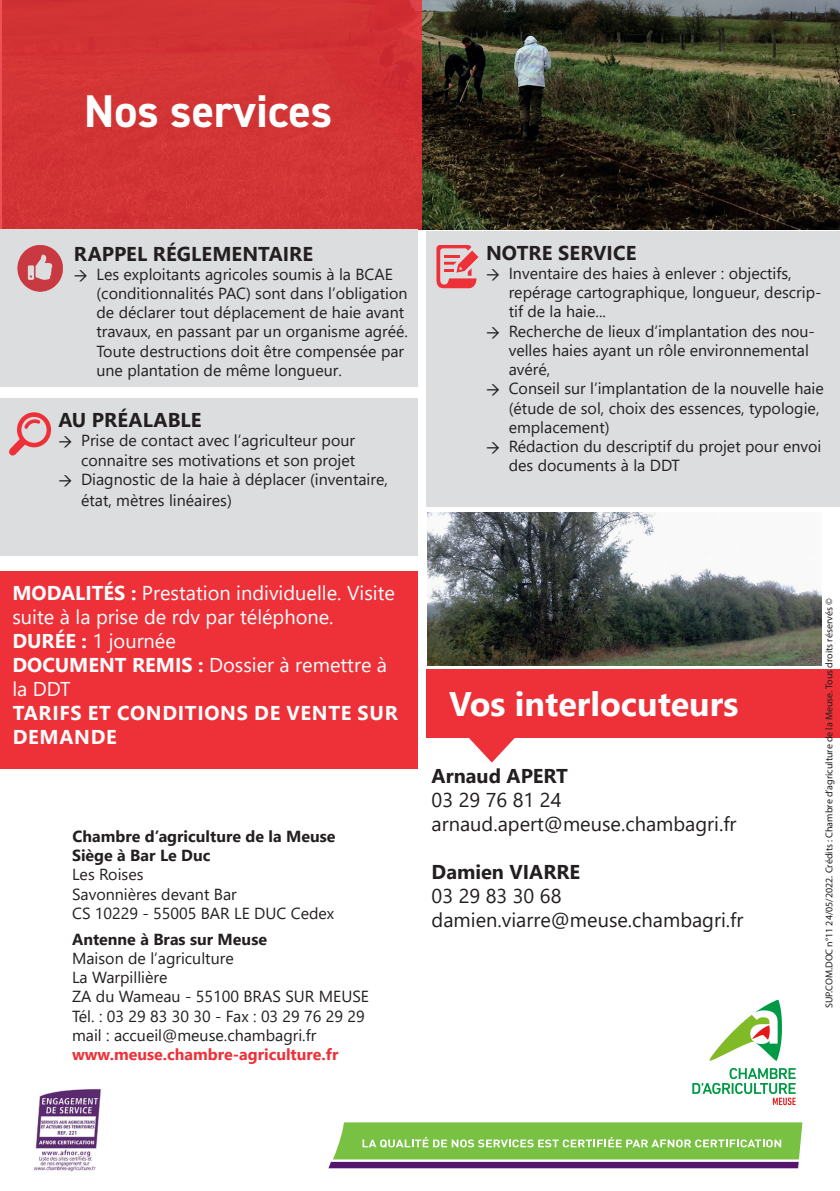
<style>
.page{position:relative;width:840px;height:1191px;background:#fff}
.page>*{position:absolute;margin:0;border:0;box-sizing:border-box;transform-origin:0 0}
.t1{font:700 46px "DIN2014";color:#fff}
.t2{font:700 34px "Segoe UI";color:#fff}
.t3{font:20px/24px "Segoe UI";color:#fff}
.t4{font:20px/24px "Segoe UI";color:#231f20}
.t5{font:700 20px "Segoe UI";color:#231f20}
.t6{font:700 20px/24px "Segoe UI";letter-spacing:.035em;color:#fff}
.t7{font:16px/19.2px "Segoe UI";color:#231f20}
.t8{font:700 16px/19.2px "Segoe UI";color:#231f20}
.t9{font:700 16px "Segoe UI";color:#ee3038}
.t10{font:10px "Myriad Pro";color:#231f20}
.s1{font-family:"DIN2014"}
.s2{font-weight:700}
</style>
<div class="page">
<img style="left:421px;top:0;width:418px;height:230px">
<div style="left:0;top:0;width:421px;height:230px;background:#d23334"></div>
<svg style="left:328px;top:1122px;width:474px;height:46px;background:#87b363"></svg>
<div style="left:0;top:571px;width:417px;height:197px;background:#ee3038"></div>
<svg style="left:469px;top:738px;width:46px;height:24px"></svg>
<div style="left:426px;top:669px;width:413px;height:69px;background:#ee3038"></div>
<img style="left:34px;top:1089px;width:67px;height:83px">
<div style="left:426px;top:231px;width:413px;height:275px;background:#dcdddf"></div>
<svg style="left:436px;top:245px;width:42px;height:43px"></svg>
<div style="left:1px;top:398px;width:417px;height:158px;background:#dcdddf"></div>
<svg style="left:9px;top:412px;width:42px;height:44px"></svg>
<div style="left:0;top:230px;width:417px;height:157px;background:#dcdddf"></div>
<img style="left:17px;top:245px;width:46px;height:47px">
<img style="left:427px;top:513px;width:394px;height:152px">
<img style="left:692px;top:999px;width:104px;height:107px">
<h1 class="t1" style="left:84px;top:81px;width:249px">Nos services</h1>
<p class="t5" style="left:74px;top:234px;width:241px">RAPPEL RÉGLEMENTAIRE</p>
<p class="t7" style="left:96px;top:263px;width:313px;text-indent:-23px"><span class="s1">→</span> Les exploitants agricoles soumis à la BCAE (conditionnalités PAC) sont dans l’obligation de déclarer tout déplacement de haie avant travaux, en passant par un organisme agréé.<br>Toute destructions doit être compensée par une plantation de même longueur.</p>
<p class="t5" style="left:58px;top:401px;width:144px">AU PRÉALABLE</p>
<p class="t7" style="left:58px;top:430px;width:298px;text-align:right"><span class="s1">→</span> Prise de contact avec l’agriculteur pour connaitre ses motivations et son projet</p>
<p class="t7" style="left:81px;top:467px;width:308px;line-height:21.6px;text-indent:-23px"><span class="s1">→</span> Diagnostic de la haie à déplacer (inventaire, état, mètres linéaires)</p>
<p class="t5" style="left:485px;top:234px;width:152px">NOTRE SERVICE</p>
<p class="t7" style="left:508px;top:262px;width:314px;text-indent:-23px"><span class="s1">→</span> Inventaire des haies à enlever : objectifs, repérage cartographique, longueur, descrip&shy;tif de la haie...</p>
<p class="t7" style="left:508px;top:320px;width:307px;text-indent:-23px"><span class="s1">→</span> Recherche de lieux d’implantation des nou&shy;velles haies ayant un rôle environnemental avéré,</p>
<p class="t7" style="left:508px;top:377px;width:316px;text-indent:-23px"><span class="s1">→</span> Conseil sur l’implantation de la nouvelle haie (étude de sol, choix des essences, typologie, emplacement)</p>
<p class="t7" style="left:508px;top:435px;width:314px;text-indent:-23px"><span class="s1">→</span> Rédaction du descriptif du projet pour envoi des documents à la DDT</p>
<p class="t3" style="left:12px;top:579px;width:384px"><span class="s2">MODALITÉS :</span> Prestation individuelle. Visite suite à la prise de rdv par téléphone.<br><span class="s2">DURÉE :</span> 1 journée<br><span class="s2">DOCUMENT REMIS :</span> Dossier à remettre à la DDT</p>
<p class="t6" style="left:13px;top:699px;width:386px">TARIFS ET CONDITIONS DE VENTE SUR<br>DEMANDE</p>
<p class="t8" style="left:72px;top:825px;width:265px">Chambre d’agriculture de la Meuse<br>Siège à Bar Le Duc</p>
<p class="t7" style="left:72px;top:863px;width:263px">Les Roises<br>Savonnières devant Bar<br>CS 10229 - 55005 BAR LE DUC Cedex</p>
<p class="t8" style="left:72px;top:928px;width:196px">Antenne à Bras sur Meuse</p>
<p class="t7" style="left:72px;top:947px;width:298px">Maison de l’agriculture<br>La Warpillière<br>ZA du Wameau - 55100 BRAS SUR MEUSE<br>Tél. : 03 29 83 30 30 - Fax : 03 29 76 29 29 mail : accueil@meuse.chambagri.fr</p>
<p class="t9" style="left:72px;top:1039px;width:268px">www.meuse.chambre-agriculture.fr</p>
<h2 class="t2" style="left:449px;top:672px;width:290px">Vos interlocuteurs</h2>
<p class="t5" style="left:431px;top:757px;width:138px">Arnaud APERT</p>
<p class="t4" style="left:431px;top:786px;width:306px">03 29 76 81 24 arnaud.apert@meuse.chambagri.fr</p>
<p class="t5" style="left:431px;top:853px;width:150px">Damien VIARRE</p>
<p class="t4" style="left:431px;top:882px;width:313px">03 29 83 30 68 damien.viarre@meuse.chambagri.fr</p>
<p class="t10" style="left:822px;top:1008px;width:411px;rotate:-90deg">SUP.COM.DOC n°11 24/05/2022. Crédits : Chambre d’agriculture de la Meuse. Tous droits réservés ©</p>
</div>
